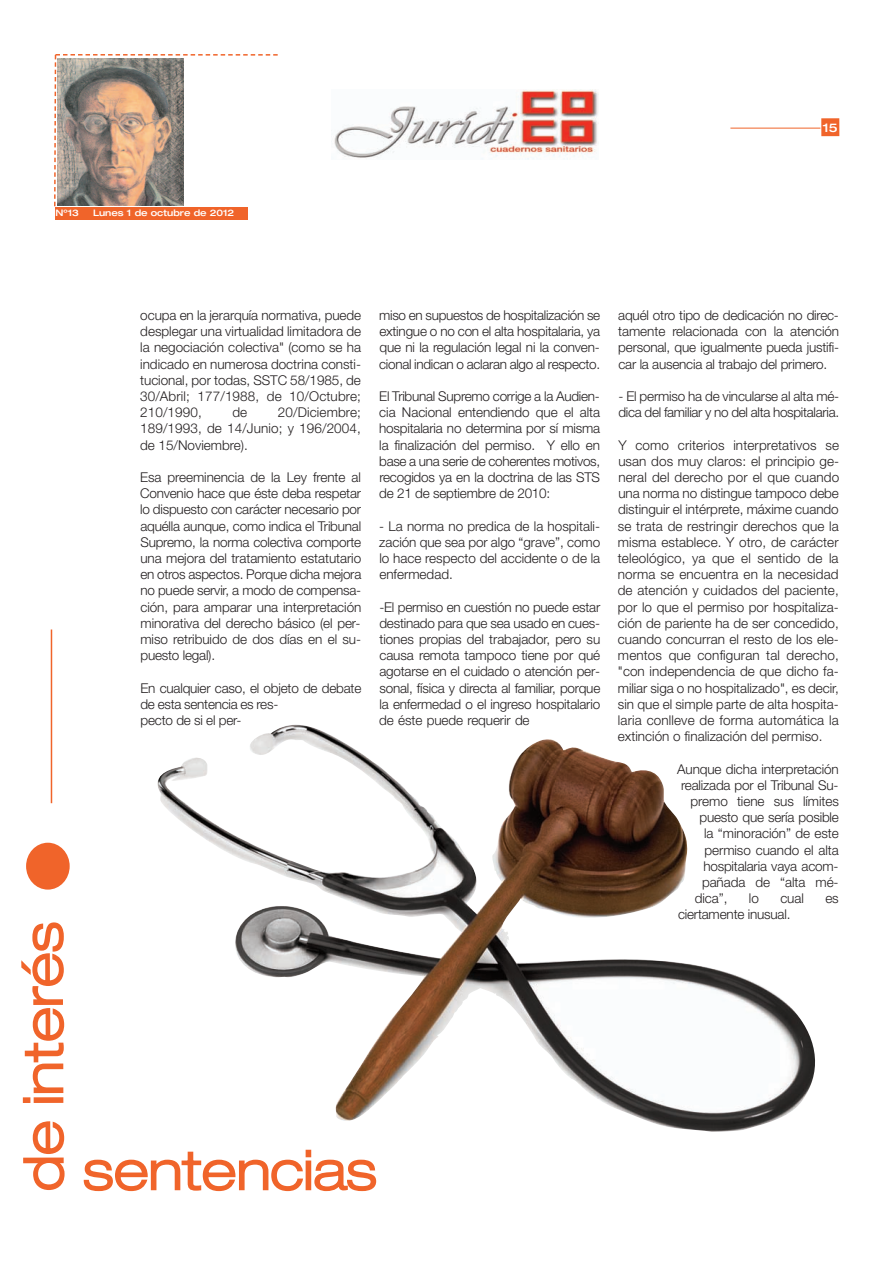
<style>
.page{position:relative;width:893px;height:1263px;background:#fff}
.page>*{position:absolute;margin:0;border:0;box-sizing:border-box;transform-origin:0 0}
.t1{font:300 expanded 54px "Helvetica Neue LT";color:#f0642a}
.t2{font:300 13.5px/16.2px "Helvetica Neue LT";letter-spacing:-.015em;color:#231f20;text-align:justify}
.t3{font:500 expanded 12px "Helvetica Neue LT";color:#fff}
.t4{font:500 expanded 9px "Helvetica Neue LT";color:#fff}
</style>
<div class="page">
<svg style="left:83px;top:1150px;width:294px;height:42px"></svg>
<svg style="left:23px;top:1121px;width:42px;height:69px"></svg>
<div style="left:34px;top:1097px;width:29px;height:6px;border:2px solid #f0642a"></div>
<div style="left:23px;top:1097px;width:7px;height:6px;border:2px solid #f0642a"></div>
<svg style="left:21px;top:922px;width:44px;height:172px"></svg>
<hr style="left:51px;top:629px;width:1px;height:174px;background:#f0642a">
<div style="left:26px;top:843px;width:44px;height:46px;background:#f0642a;border-radius:50%"></div>
<div style="left:821px;top:118px;width:18px;height:18px;background:#f0642a"></div>
<div style="left:56px;top:207px;width:192px;height:13px;background:#f0642a"></div>
<img style="left:334px;top:89px;width:264px;height:70px">
<svg style="left:54px;top:54px;width:224px;height:152px"></svg>
<hr style="left:730px;top:128px;width:90px;height:1px;background:#f0642a">
<img style="left:58px;top:59px;width:126px;height:146px">
<img style="left:157px;top:731px;width:658px;height:401px">
<p class="t4" style="left:55px;top:210px;width:25px">Nº13</p>
<p class="t4" style="left:93px;top:210px;width:143px">Lunes 1 de octubre de 2012</p>
<p class="t3" style="left:823px;top:123px;width:16px">15</p>
<h1 class="t1" style="left:24px;top:1191px;width:271px;rotate:-90deg">de ni terés</h1>
<p class="t2" style="left:140px;top:308px;width:223px">ocupa en la jerarquía normativa, puede desplegar una virtualidad limitadora de la negociación colectiva" (como se ha indicado en numerosa doctrina consti&shy;tucional, por todas, SSTC 58/1985, de 30/Abril; 177/1988, de 10/Octubre; 210/1990,</p>
<p class="t2" style="left:140px;top:405px;width:222px;text-indent:138px">20/Diciembre; 189/1993, de 14/Junio; y 196/2004, de 15/Noviembre).</p>
<p class="t2" style="left:140px;top:470px;width:223px">Esa preeminencia de la Ley frente al Convenio hace que éste deba respetar lo dispuesto con carácter necesario por aquélla aunque, como indica el Tribunal Supremo, la norma colectiva comporte una mejora del tratamiento estatutario en otros aspectos. Porque dicha mejora no puede servir, a modo de compensa&shy;ción, para amparar una interpretación minorativa del derecho básico (el per&shy;miso retribuido de dos días en el su&shy;puesto legal).</p>
<p class="t2" style="left:140px;top:681px;width:222px;text-align:left">En cualquier caso, el objeto de debate de esta sentencia es res-<br>pecto de si el per-</p>
<p class="t2" style="left:232px;top:405px;width:16px">de</p>
<p class="t2" style="left:379px;top:308px;width:223px">miso en supuestos de hospitalización se extingue o no con el alta hospitalaria, ya que ni la regulación legal ni la conven&shy;cional indican o aclaran algo al respecto.</p>
<p class="t2" style="left:379px;top:389px;width:222px">El Tribunal Supremo corrige a la Audien&shy;cia Nacional entendiendo que el alta hospitalaria no determina por sí misma la finalización del permiso. Y ello en base a una serie de coherentes motivos, recogidos ya en la doctrina de las STS de 21 de septiembre de 2010:</p>
<p class="t2" style="left:379px;top:519px;width:223px">- La norma no predica de la hospitali&shy;zación que sea por algo “grave”, como lo hace respecto del accidente o de la enfermedad.</p>
<p class="t2" style="left:379px;top:600px;width:223px">-El permiso en cuestión no puede estar destinado para que sea usado en cues&shy;tiones propias del trabajador, pero su causa remota tampoco tiene por qué agotarse en el cuidado o atención per&shy;sonal, física y directa al familiar, porque la enfermedad o el ingreso hospitalario de éste puede requerir de</p>
<p class="t2" style="left:618px;top:308px;width:222px">aquél otro tipo de dedicación no direc&shy;tamente relacionada con la atención personal, que igualmente pueda justifi&shy;car la ausencia al trabajo del primero.</p>
<p class="t2" style="left:618px;top:389px;width:222px">- El permiso ha de vincularse al alta mé&shy;dica del familiar y no del alta hospitalaria.</p>
<p class="t2" style="left:618px;top:438px;width:223px">Y como criterios interpretativos se usan dos muy claros: el principio ge&shy;neral del derecho por el que cuando una norma no distingue tampoco debe distinguir el intérprete, máxime cuando se trata de restringir derechos que la misma establece. Y otro, de carácter teleológico, ya que el sentido de la norma se encuentra en la necesidad de atención y cuidados del paciente, por lo que el permiso por hospitaliza&shy;ción de pariente ha de ser concedido, cuando concurran el resto de los ele&shy;mentos que configuran tal derecho, "con independencia de que dicho fa&shy;miliar siga o no hospitalizado", es decir, sin que el simple parte de alta hospita&shy;laria conlleve de forma automática la extinción o finalización del permiso.</p>
<p class="t2" style="left:677px;top:762px;width:163px">Aunque dicha interpretación</p>
<p class="t2" style="left:681px;top:778px;width:159px">realizada por el Tribunal Su-</p>
<p class="t2" style="left:691px;top:794px;width:150px">premo tiene sus límites</p>
<p class="t2" style="left:699px;top:810px;width:141px">puesto que sería posible</p>
<p class="t2" style="left:704px;top:827px;width:136px">la “minoración” de este</p>
<p class="t2" style="left:705px;top:843px;width:136px">permiso cuando el alta</p>
<p class="t2" style="left:703px;top:859px;width:137px">hospitalaria vaya acom-</p>
<p class="t2" style="left:702px;top:875px;width:138px">pañada de “alta mé-</p>
<p class="t2" style="left:695px;top:891px;width:34px">dica”,</p>
<p class="t2" style="left:749px;top:891px;width:11px">lo</p>
<p class="t2" style="left:780px;top:891px;width:25px">cual</p>
<p class="t2" style="left:825px;top:891px;width:15px">es</p>
<p class="t2" style="left:678px;top:908px;width:114px">ciertamente inusual.</p>
<h1 class="t1" style="left:83px;top:1151px;width:295px">sentencias</h1>
</div>
